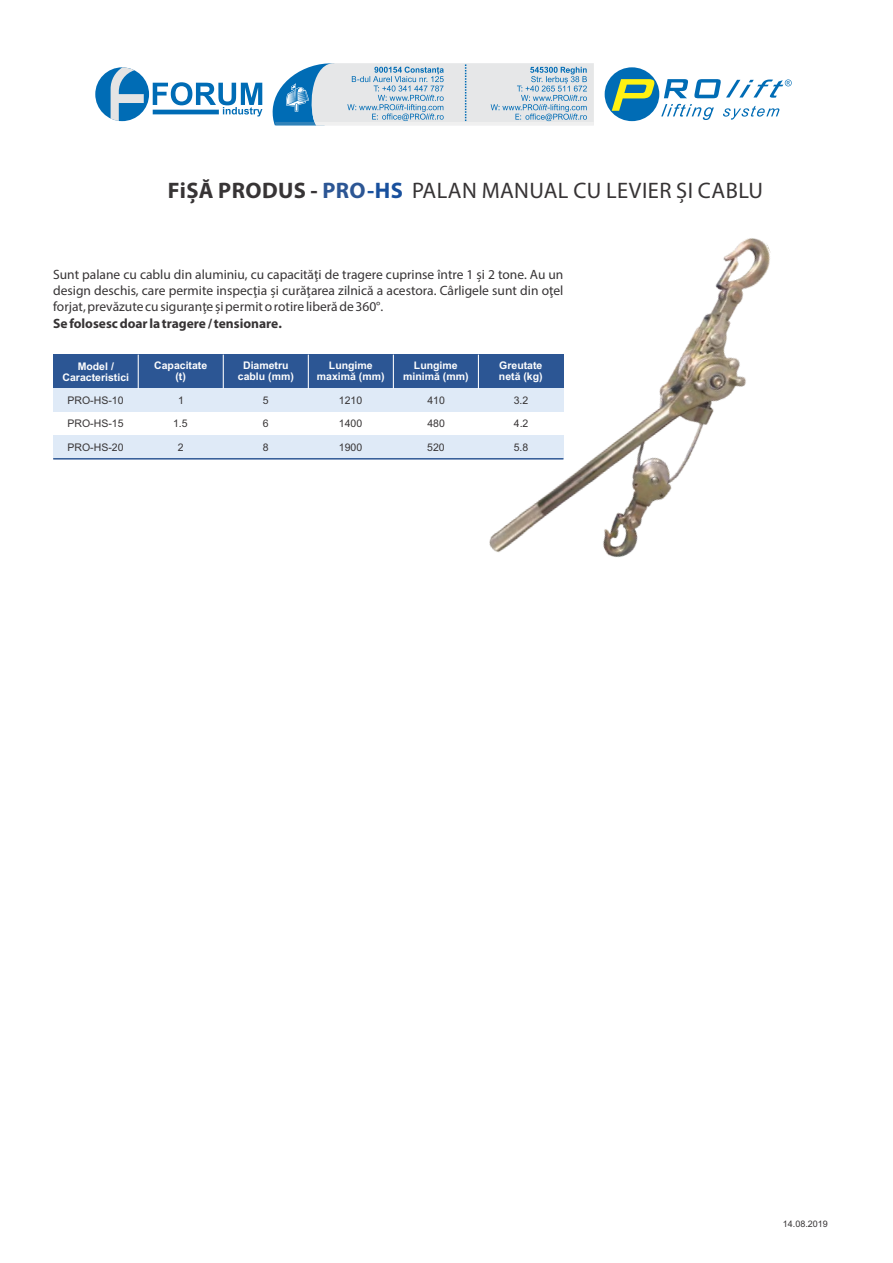
<style>
.page{position:relative;width:893px;height:1263px;background:#fff}
.page>*{position:absolute;margin:0;border:0;box-sizing:border-box;transform-origin:0 0}
.t1{font:22.5px "Myriad Pro";letter-spacing:.02em;color:#373435}
.t2{font:13.5px/16.2px "Myriad Pro";color:#373435;text-align:justify}
.t3{font:700 13.5px "Myriad Pro";color:#373435}
.t4{font:700 10.5px/11.1px "Arial";color:#fefefe;text-align:center}
.t5{font:10.5px "Arial";color:#373435}
.t6{font:9px "Arial";color:#373435}
.s1{font-weight:700}
.s2{font-weight:700;color:#2c5694}
.s3{font-weight:700;color:#18509d}
</style>
<div class="page">
<img style="left:408px;top:238px;width:363px;height:320px">
<div style="left:53px;top:355px;width:510px;height:34px;background:#2c5694"></div>
<div style="left:53px;top:389px;width:510px;height:23px;background:#dfeaf7"></div>
<div style="left:53px;top:435px;width:510px;height:24px;background:#dfeaf7"></div>
<hr style="left:53px;top:458px;width:510px;height:2px;background:#2c5694">
<svg style="left:137px;top:354px;width:2px;height:35px"></svg>
<svg style="left:222px;top:354px;width:2px;height:35px"></svg>
<svg style="left:307px;top:354px;width:2px;height:35px"></svg>
<svg style="left:392px;top:354px;width:2px;height:35px"></svg>
<svg style="left:477px;top:354px;width:2px;height:35px"></svg>
<div style="left:605px;top:67px;width:54px;height:54px;background:#006cb5;border-radius:50%"></div>
<svg style="left:612px;top:79px;width:43px;height:32px"></svg>
<svg style="left:661px;top:104px;width:118px;height:16px"></svg>
<svg style="left:664px;top:79px;width:128px;height:19px"></svg>
<div style="left:95px;top:67px;width:54px;height:54px;background:#006cb5;border-radius:50%"></div>
<svg style="left:111px;top:67px;width:33px;height:54px"></svg>
<svg style="left:153px;top:82px;width:109px;height:35px"></svg>
<svg style="left:272px;top:63px;width:322px;height:62px;background:#c0d3e0"></svg>
<h1 class="t1" style="left:168px;top:181px;width:597px"><span class="s1">FiȘĂ PRODUS -</span> <span class="s2">PRO</span><span class="s3">-HS</span> PALAN MANUAL CU LEVIER ȘI CABLU</h1>
<p class="t2" style="left:53px;top:267px;width:512px">Sunt palane cu cablu din aluminiu, cu capacităţi de tragere cuprinse între 1 și 2 tone. Au un design deschis, care permite inspecţia și curăţarea zilnică a acestora. Cârligele sunt din oţel forjat, prevăzute cu siguranţe și permit o rotire liberă de 360°.</p>
<p class="t3" style="left:53px;top:318px;width:230px">Se folosesc doar la tragere/ tensionare.</p>
<p class="t4" style="left:63px;top:362px;width:68px">Model /<br>Caracteristici</p>
<p class="t4" style="left:154px;top:360px;width:55px">Capacitate (t)</p>
<p class="t4" style="left:238px;top:360px;width:58px">Diametru cablu (mm)</p>
<p class="t4" style="left:317px;top:360px;width:69px">Lungime maximă (mm)</p>
<p class="t4" style="left:403px;top:360px;width:67px">Lungime minimă (mm)</p>
<p class="t4" style="left:499px;top:360px;width:45px;text-align:left">Greutate netă (kg)</p>
<p class="t5" style="left:68px;top:396px;width:58px">PRO-HS-10</p>
<p class="t5" style="left:178px;top:396px;width:7px">1</p>
<p class="t5" style="left:263px;top:396px;width:7px">5</p>
<p class="t5" style="left:339px;top:396px;width:25px">1210</p>
<p class="t5" style="left:427px;top:396px;width:19px">410</p>
<p class="t5" style="left:514px;top:396px;width:16px">3.2</p>
<p class="t5" style="left:68px;top:420px;width:58px">PRO-HS-15</p>
<p class="t5" style="left:173px;top:420px;width:16px">1.5</p>
<p class="t5" style="left:263px;top:420px;width:7px">6</p>
<p class="t5" style="left:339px;top:420px;width:25px">1400</p>
<p class="t5" style="left:427px;top:420px;width:19px">480</p>
<p class="t5" style="left:514px;top:420px;width:16px">4.2</p>
<p class="t5" style="left:68px;top:443px;width:58px">PRO-HS-20</p>
<p class="t5" style="left:178px;top:443px;width:7px">2</p>
<p class="t5" style="left:263px;top:443px;width:7px">8</p>
<p class="t5" style="left:339px;top:443px;width:25px">1900</p>
<p class="t5" style="left:427px;top:443px;width:19px">520</p>
<p class="t5" style="left:514px;top:443px;width:16px">5.8</p>
<p class="t6" style="left:783px;top:1220px;width:47px">14.08.2019</p>
</div>
